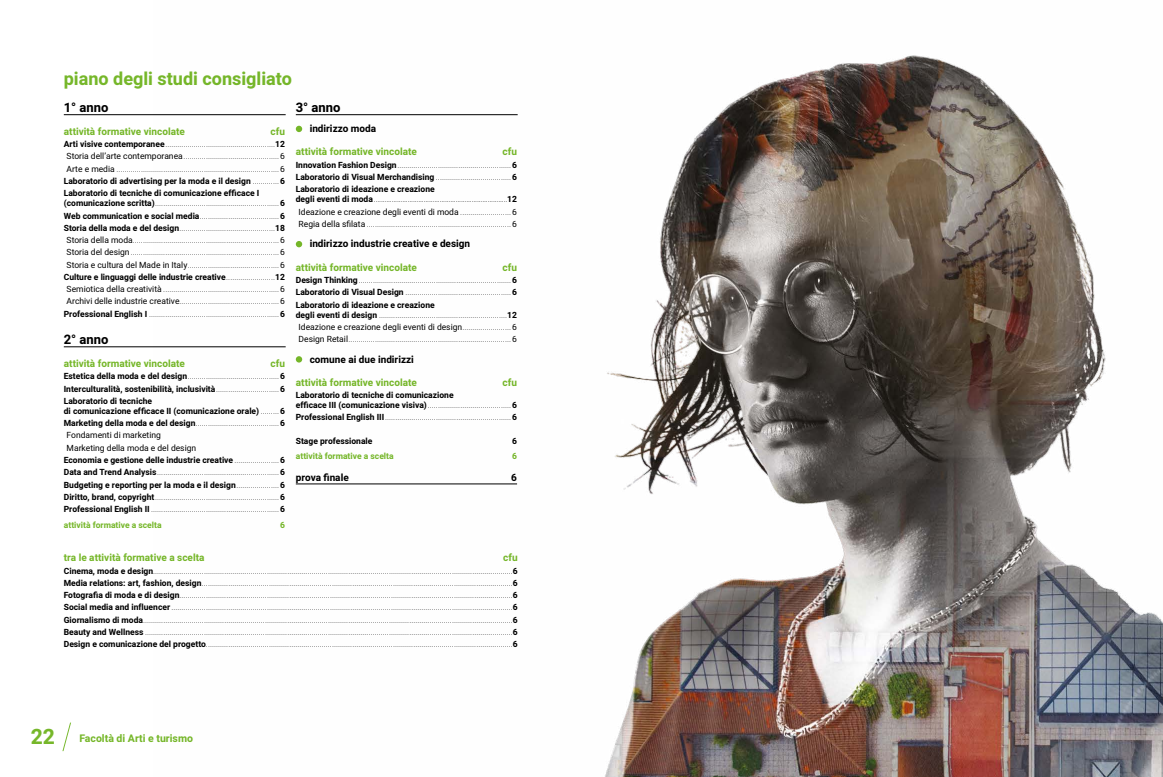
<style>
.page{position:relative;width:1163px;height:777px;background:#fff}
.page>*{position:absolute;margin:0;border:0;box-sizing:border-box;transform-origin:0 0}
.t1{font:700 21px "Heebo";color:#76b72a}
.t2{font:700 18px "Heebo";color:#76b72a}
.t3{font:700 13px "Heebo";color:#000}
.t4{font:700 10.5px "Heebo";color:#76b72a}
.t5{font:700 10px "Heebo";color:#76b72a}
.t6{font:700 10px "Heebo";color:#000}
.t7{font:300 8.5px/12.3px "Heebo";color:#000;text-align:center}
.t8{font:700 8.5px/12.3px "Heebo";color:#000;text-align:justify}
.t9{font:700 8.5px "Heebo";color:#76b72a}
.t10{font:8.5px "Heebo";color:#000}
.s1{font-weight:700}
.s2{font-weight:400}
.s3{font-weight:300}
</style>
<div class="page">
<svg style="left:62px;top:722px;width:9px;height:30px"></svg>
<hr style="left:64px;top:114px;width:221px;height:1px;background:#000">
<hr style="left:64px;top:346px;width:221px;height:1px;background:#000">
<img style="left:153px;top:55px;width:1009px;height:722px">
<h2 class="t2" style="left:64px;top:66px;width:229px">piano degli studi consigliato</h2>
<h3 class="t3" style="left:64px;top:98px;width:46px">1° anno</h3>
<p class="t5" style="left:64px;top:124px;width:123px">attività formative vincolate</p>
<p class="t5" style="left:270px;top:124px;width:16px">cfu</p>
<p class="t7" style="left:64px;top:138px;width:223px"><span class="s1">Arti visive contemporanee</span>......................................................<span class="s1">12</span></p>
<p class="t7" style="left:67px;top:150px;width:220px"><span class="s2">Storia dell’arte contemporanea</span>...............................................<span class="s2">6</span></p>
<p class="t7" style="left:67px;top:162px;width:220px"><span class="s2">Arte e media</span> ................................................................................<span class="s2">6</span></p>
<p class="t8" style="left:64px;top:175px;width:223px">Laboratorio di advertising per la moda e il design <span class="s3">.............</span>6</p>
<p class="t8" style="left:64px;top:187px;width:197px">Laboratorio di tecniche di comunicazione efficace I</p>
<p class="t7" style="left:64px;top:197px;width:223px"><span class="s1">(comunicazione scritta)</span>.............................................................<span class="s1">6<br>Web communication e social media</span>.......................................<span class="s1">6<br>Storia della moda e del design</span>...............................................<span class="s1">18<br></span><span class="s2">Storia della moda</span>........................................................................<span class="s2">6<br>Storia del design</span> .........................................................................<span class="s2">6<br>Storia e cultura del Made in Italy</span>.............................................<span class="s2">6<br></span><span class="s1">Culture e linguaggi delle industrie creative</span>........................<span class="s1">12<br></span><span class="s2">Semiotica della creatività</span> .........................................................<span class="s2">6<br>Archivi delle industrie creative</span>.................................................<span class="s2">6<br></span><span class="s1">Professional English I</span> ................................................................<span class="s1">6</span></p>
<h3 class="t3" style="left:64px;top:330px;width:46px">2° anno</h3>
<p class="t5" style="left:64px;top:356px;width:123px">attività formative vincolate</p>
<p class="t5" style="left:270px;top:356px;width:16px">cfu</p>
<p class="t8" style="left:64px;top:370px;width:223px">Estetica della moda e del design<span class="s3">.............................................</span>6<br>Interculturalità, sostenibilità, inclusività<span class="s3">...............................</span>6<br>Laboratorio di tecniche</p>
<p class="t8" style="left:64px;top:405px;width:223px">di comunicazione efficace II (comunicazione orale) <span class="s3">.........</span>6</p>
<p class="t7" style="left:64px;top:417px;width:223px"><span class="s1">Marketing della moda e del design</span>.........................................<span class="s1">6</span></p>
<p class="t10" style="left:67px;top:429px;width:96px">Fondamenti di marketing</p>
<p class="t10" style="left:67px;top:442px;width:131px">Marketing della moda e del design</p>
<p class="t8" style="left:64px;top:454px;width:223px">Economia e gestione delle industrie creative <span class="s3">......................</span>6</p>
<p class="t7" style="left:64px;top:466px;width:223px"><span class="s1">Data and Trend Analysis</span>............................................................<span class="s1">6</span></p>
<p class="t8" style="left:64px;top:478px;width:223px">Budgeting e reporting per la moda e il design<span class="s3">.....................</span>6</p>
<p class="t7" style="left:64px;top:490px;width:223px"><span class="s1">Diritto, brand, copyright</span>.............................................................<span class="s1">6</span></p>
<p class="t7" style="left:64px;top:503px;width:223px"><span class="s1">Professional English II</span> ...............................................................<span class="s1">6</span></p>
<p class="t9" style="left:64px;top:519px;width:99px">attività formative a scelta</p>
<p class="t9" style="left:280px;top:519px;width:6px">6</p>
<h3 class="t3" style="left:296px;top:98px;width:46px">3° anno</h3>
<p class="t6" style="left:309px;top:122px;width:68px">indirizzo moda</p>
<p class="t5" style="left:296px;top:145px;width:123px">attività formative vincolate</p>
<p class="t5" style="left:502px;top:145px;width:16px">cfu</p>
<p class="t7" style="left:296px;top:158px;width:223px;text-align:justify"><span class="s1">Innovation Fashion Design</span>........................................................<span class="s1">6<br>Laboratorio di Visual Merchandising</span> .....................................<span class="s1">6<br>Laboratorio di ideazione e creazione</span></p>
<p class="t7" style="left:296px;top:193px;width:223px"><span class="s1">degli eventi di moda</span>...........................................................................<span class="s1">12<br></span><span class="s2">Ideazione e creazione degli eventi di moda</span> .........................<span class="s2">6<br>Regia della sfilata</span> .......................................................................<span class="s2">6</span></p>
<p class="t6" style="left:309px;top:237px;width:162px">indirizzo industrie creative e design</p>
<p class="t5" style="left:296px;top:260px;width:123px">attività formative vincolate</p>
<p class="t5" style="left:502px;top:260px;width:16px">cfu</p>
<p class="t7" style="left:296px;top:274px;width:223px;text-align:justify"><span class="s1">Design Thinking</span>...........................................................................<span class="s1">6<br>Laboratorio di Visual Design</span> ....................................................<span class="s1">6<br>Laboratorio di ideazione e creazione</span></p>
<p class="t7" style="left:296px;top:308px;width:223px"><span class="s1">degli eventi di design</span> ...............................................................<span class="s1">12<br></span><span class="s2">Ideazione e creazione degli eventi di design</span>........................<span class="s2">6<br>Design Retail</span>................................................................................<span class="s2">6</span></p>
<p class="t6" style="left:309px;top:352px;width:106px">comune ai due indirizzi</p>
<p class="t5" style="left:296px;top:375px;width:123px">attività formative vincolate</p>
<p class="t5" style="left:502px;top:375px;width:16px">cfu</p>
<p class="t8" style="left:296px;top:390px;width:223px;line-height:10px">Laboratorio di tecniche di comunicazione<br>efficace III (comunicazione visiva)<span class="s3">.........................................</span>6</p>
<p class="t7" style="left:296px;top:411px;width:223px"><span class="s1">Professional English III</span>..............................................................<span class="s1">6</span></p>
<p class="t8" style="left:296px;top:435px;width:78px">Stage professionale</p>
<p class="t8" style="left:512px;top:435px;width:6px">6</p>
<p class="t9" style="left:296px;top:450px;width:99px">attività formative a scelta</p>
<p class="t9" style="left:512px;top:450px;width:6px">6</p>
<p class="t6" style="left:296px;top:470px;width:54px">prova finale</p>
<p class="t6" style="left:511px;top:470px;width:7px">6</p>
<p class="t5" style="left:64px;top:551px;width:142px">tra le attività formative a scelta</p>
<p class="t5" style="left:503px;top:551px;width:16px">cfu</p>
<p class="t7" style="left:64px;top:564px;width:455px;text-align:justify"><span class="s1">Cinema, moda e design</span>.................................................................................................................................................................................<span class="s1">6<br>Media relations: art, fashion, design</span>.........................................................................................................................................................<span class="s1">6<br>Fotografia di moda e di design</span>....................................................................................................................................................................<span class="s1">6<br>Social media and influencer</span>........................................................................................................................................................................<span class="s1">6<br>Giornalismo di moda</span>......................................................................................................................................................................................<span class="s1">6<br>Beauty and Wellness</span> .....................................................................................................................................................................................<span class="s1">6<br>Design e comunicazione del progetto</span>.......................................................................................................................................................<span class="s1">6</span></p>
<h1 class="t1" style="left:31px;top:722px;width:26px">22</h1>
<p class="t4" style="left:80px;top:731px;width:115px">Facoltà di Arti e turismo</p>
</div>
